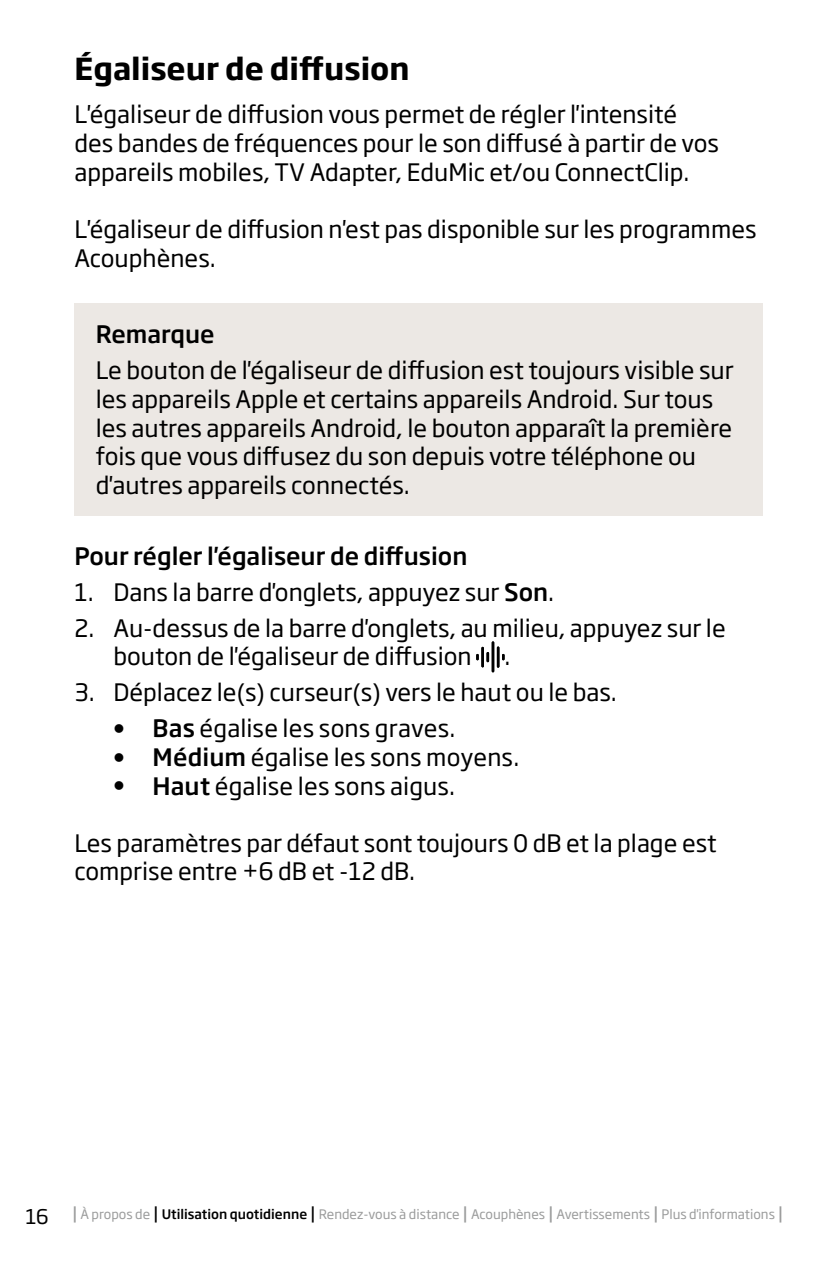
<style>
.page{position:relative;width:837px;height:1262px;background:#fff}
.page>*{position:absolute;margin:0;border:0;box-sizing:border-box;transform-origin:0 0}
.t1{font:700 30px "Soho Gothic Pro";color:#000}
.t2{font:23.75px/28.8px "Soho Gothic Pro";color:#000}
.t3{font:500 23.75px "Soho Gothic Pro";color:#000}
.t4{font:13px "Soho Gothic Pro";color:#9b9c9c}
.s1{font-weight:500}
.s2{font-size:20px;color:#000}
.s3{font-weight:500;font-size:17px}
.s4{font-weight:500;font-size:17px;color:#000}
.s5{font-weight:500;color:#000}
</style>
<div class="page">
<div style="left:74px;top:303px;width:688px;height:212px;background:#ece8e4"></div>
<svg style="left:476px;top:641px;width:28px;height:31px"></svg>
<p class="t1" style="left:74px;top:45px;width:336px">Égaliseur de diffusion</p>
<p class="t2" style="left:74px;top:99px;width:645px">L'égaliseur de diffusion vous permet de régler l'intensité des bandes de fréquences pour le son diffusé à partir de vos appareils mobiles, TV Adapter, EduMic et/ou ConnectClip.</p>
<p class="t2" style="left:74px;top:214px;width:683px">L'égaliseur de diffusion n'est pas disponible sur les programmes<br>Acouphènes.</p>
<p class="t3" style="left:96px;top:316px;width:120px">Remarque</p>
<p class="t2" style="left:96px;top:354px;width:639px">Le bouton de l'égaliseur de diffusion est toujours visible sur les appareils Apple et certains appareils Android. Sur tous les autres appareils Android, le bouton apparaît la première fois que vous diffusez du son depuis votre téléphone ou d'autres appareils connectés.</p>
<p class="t3" style="left:74px;top:537px;width:394px">Pour régler l'égaliseur de diffusion</p>
<p class="t2" style="left:74px;top:576px;width:481px">1. Dans la barre d'onglets, appuyez sur <span class="s1">Son</span>.</p>
<p class="t2" style="left:113px;top:612px;width:613px;text-indent:-39px">2. Au-dessus de la barre d'onglets, au milieu, appuyez sur le bouton de l'égaliseur de diffusion</p>
<p class="t2" style="left:504px;top:641px;width:7px">.</p>
<p class="t2" style="left:152px;top:673px;width:465px;line-height:35.8px;text-indent:-78px">3. Déplacez le(s) curseur(s) vers le haut ou le bas.<br><span class="s1">Bas</span> égalise les sons graves.</p>
<p class="t2" style="left:152px;top:741px;width:368px"><span class="s1">Médium</span> égalise les sons moyens.<br><span class="s1">Haut</span> égalise les sons aigus.</p>
<p class="t2" style="left:74px;top:827px;width:643px">Les paramètres par défaut sont toujours 0 dB et la plage est comprise entre +6 dB et -12 dB.</p>
<p class="t4" style="left:26px;top:1204px;width:758px"><span class="s2">16</span> <span class="s3">|</span> À propos de <span class="s4">|</span> <span class="s5">Utilisation quotidienne</span> <span class="s4">|</span> Rendez-vous à distance <span class="s3">|</span> Acouphènes <span class="s3">|</span> Avertissements <span class="s3">|</span> Plus d'informations <span class="s3">|</span></p>
</div>
